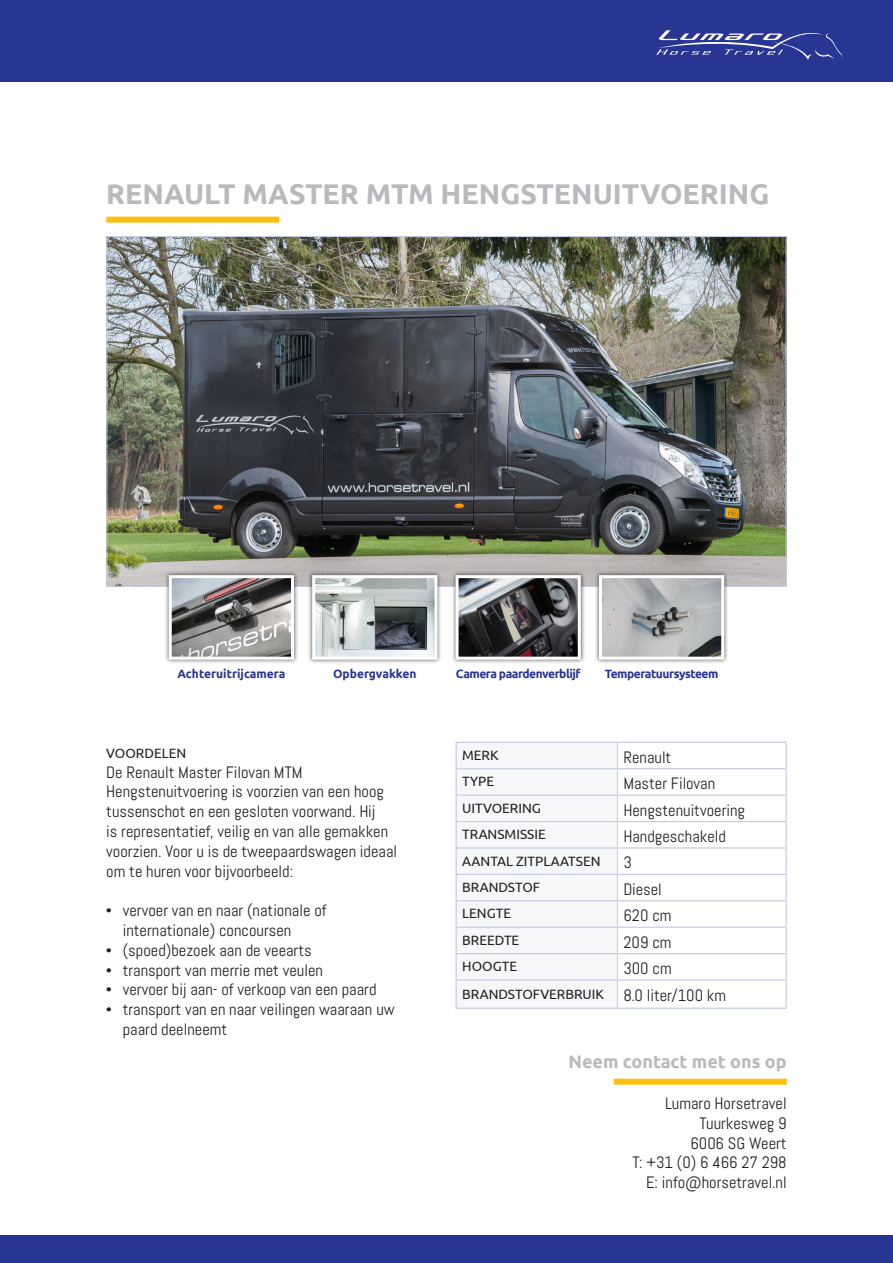
<style>
.page{position:relative;width:893px;height:1263px;background:#fff}
.page>*{position:absolute;margin:0;border:0;box-sizing:border-box;transform-origin:0 0}
.t1{font:700 28.5px "Ubuntu";color:#b9babd}
.t2{font:700 18px "Ubuntu";color:#b9babd}
.t3{font:16.5px/19.8px "Abel";color:#231f20}
.t4{font:13.5px "Ubuntu";color:#231f20}
.t5{font:700 12px "Ubuntu";letter-spacing:-.04em;color:#293592}
.t6{font:700 12px "Ubuntu";color:#293592}
.s1{font-family:"Walbaum Original";font-weight:700}
</style>
<div class="page">
<hr style="left:617px;top:742px;width:170px;height:1px;background:#c7cbe3">
<hr style="left:785px;top:743px;width:2px;height:25px;background:#c7cbe3">
<hr style="left:617px;top:768px;width:170px;height:1px;background:#c7cbe3">
<hr style="left:785px;top:769px;width:2px;height:25px;background:#c7cbe3">
<hr style="left:617px;top:794px;width:170px;height:2px;background:#c7cbe3">
<hr style="left:785px;top:796px;width:2px;height:25px;background:#c7cbe3">
<hr style="left:617px;top:821px;width:170px;height:1px;background:#c7cbe3">
<hr style="left:785px;top:822px;width:2px;height:25px;background:#c7cbe3">
<hr style="left:617px;top:847px;width:170px;height:1px;background:#c7cbe3">
<hr style="left:785px;top:848px;width:2px;height:26px;background:#c7cbe3">
<hr style="left:617px;top:874px;width:170px;height:1px;background:#c7cbe3">
<hr style="left:785px;top:875px;width:2px;height:25px;background:#c7cbe3">
<hr style="left:617px;top:900px;width:170px;height:1px;background:#c7cbe3">
<hr style="left:785px;top:901px;width:2px;height:26px;background:#c7cbe3">
<hr style="left:617px;top:927px;width:170px;height:1px;background:#c7cbe3">
<hr style="left:785px;top:928px;width:2px;height:25px;background:#c7cbe3">
<hr style="left:617px;top:953px;width:170px;height:1px;background:#c7cbe3">
<hr style="left:785px;top:954px;width:2px;height:25px;background:#c7cbe3">
<svg style="left:456px;top:742px;width:162px;height:265px"></svg>
<hr style="left:617px;top:979px;width:170px;height:2px;background:#c7cbe3">
<hr style="left:785px;top:981px;width:2px;height:26px;background:#c7cbe3">
<hr style="left:456px;top:1007px;width:161px;height:2px;background:#c7cbe3">
<hr style="left:617px;top:1007px;width:170px;height:2px;background:#c7cbe3">
<div style="left:0;top:0;width:893px;height:81px;background:#293592"></div>
<img style="left:108px;top:238px;width:677px;height:347px">
<svg style="left:656px;top:30px;width:187px;height:30px"></svg>
<div style="left:0;top:1235px;width:893px;height:28px;background:#293592"></div>
<div style="left:106px;top:217px;width:173px;height:6px;background:#fdc011"></div>
<div style="left:614px;top:1079px;width:173px;height:6px;background:#fdc011"></div>
<div style="left:164px;top:570px;width:135px;height:94px;background:#231f20;opacity:.75"></div>
<img style="left:173px;top:579px;width:117px;height:77px">
<div style="left:169px;top:575px;width:125px;height:85px;border:3px solid #fff"></div>
<div style="left:451px;top:570px;width:134px;height:94px;background:#231f20;opacity:.75"></div>
<img style="left:460px;top:579px;width:117px;height:77px">
<div style="left:456px;top:575px;width:125px;height:85px;border:3px solid #fff"></div>
<div style="left:594px;top:570px;width:135px;height:94px;background:#231f20;opacity:.75"></div>
<img style="left:603px;top:579px;width:117px;height:77px">
<div style="left:599px;top:575px;width:125px;height:85px;border:3px solid #fff"></div>
<div style="left:307px;top:570px;width:135px;height:94px;background:#231f20;opacity:.75"></div>
<img style="left:316px;top:579px;width:117px;height:77px">
<div style="left:312px;top:575px;width:125px;height:85px;border:3px solid #fff"></div>
<p class="t1" style="left:106px;top:177px;width:665px">RENAULT MASTER MTM HENGSTENUITVOERING</p>
<p class="t6" style="left:177px;top:667px;width:109px">Achteruitrijcamera</p>
<p class="t6" style="left:333px;top:667px;width:85px">Opbergvakken</p>
<p class="t5" style="left:456px;top:667px;width:126px">Camera paardenverblijf</p>
<p class="t5" style="left:605px;top:667px;width:115px">Temperatuursysteem</p>
<p class="t4" style="left:106px;top:745px;width:82px">VOORDELEN</p>
<p class="t3" style="left:106px;top:762px;width:292px">De Renault Master Filovan MTM Hengstenuitvoering is voorzien van een hoog tussenschot en een gesloten voorwand. Hij<br>is representatief, veilig en van alle gemakken voorzien. Voor u is de tweepaardswagen ideaal om te huren voor bijvoorbeeld:</p>
<p class="t3" style="left:123px;top:901px;width:205px;text-indent:-16px"><span class="s1">•</span> vervoer van en naar (nationale of internationale) concoursen</p>
<p class="t3" style="left:106px;top:940px;width:207px"><span class="s1">•</span> (spoed)bezoek aan de veearts</p>
<p class="t3" style="left:106px;top:960px;width:218px"><span class="s1">•</span> transport van merrie met veulen</p>
<p class="t3" style="left:106px;top:980px;width:272px"><span class="s1">•</span> vervoer bij aan- of verkoop van een paard</p>
<p class="t3" style="left:123px;top:1000px;width:273px;text-indent:-16px"><span class="s1">•</span> transport van en naar veilingen waaraan uw paard deelneemt</p>
<p class="t4" style="left:462px;top:747px;width:38px">MERK</p>
<p class="t3" style="left:623px;top:747px;width:49px">Renault</p>
<p class="t4" style="left:462px;top:773px;width:34px">TYPE</p>
<p class="t3" style="left:623px;top:773px;width:93px">Master Filovan</p>
<p class="t4" style="left:462px;top:800px;width:80px">UITVOERING</p>
<p class="t3" style="left:623px;top:800px;width:123px">Hengstenuitvoering</p>
<p class="t4" style="left:462px;top:826px;width:85px">TRANSMISSIE</p>
<p class="t3" style="left:623px;top:826px;width:104px">Handgeschakeld</p>
<p class="t4" style="left:462px;top:852px;width:140px">AANTAL ZITPLAATSEN</p>
<p class="t3" style="left:623px;top:853px;width:10px">3</p>
<p class="t4" style="left:462px;top:879px;width:80px">BRANDSTOF</p>
<p class="t3" style="left:623px;top:879px;width:40px">Diesel</p>
<p class="t4" style="left:462px;top:905px;width:50px">LENGTE</p>
<p class="t3" style="left:623px;top:906px;width:50px">620 cm</p>
<p class="t4" style="left:462px;top:932px;width:59px">BREEDTE</p>
<p class="t3" style="left:623px;top:932px;width:50px">209 cm</p>
<p class="t4" style="left:462px;top:958px;width:56px">HOOGTE</p>
<p class="t3" style="left:623px;top:958px;width:50px">300 cm</p>
<p class="t4" style="left:462px;top:985px;width:143px">BRANDSTOFVERBRUIK</p>
<p class="t3" style="left:623px;top:986px;width:104px">8.0 liter/100 km</p>
<p class="t2" style="left:568px;top:1051px;width:220px">Neem contact met ons op</p>
<p class="t3" style="left:665px;top:1093px;width:123px">Lumaro Horsetravel</p>
<p class="t3" style="left:699px;top:1113px;width:89px">Tuurkesweg 9</p>
<p class="t3" style="left:690px;top:1133px;width:98px">6006 SG Weert</p>
<p class="t3" style="left:632px;top:1153px;width:156px">T: +31 (0) 6 466 27 298</p>
<p class="t3" style="left:646px;top:1173px;width:142px">E: info@horsetravel.nl</p>
</div>
